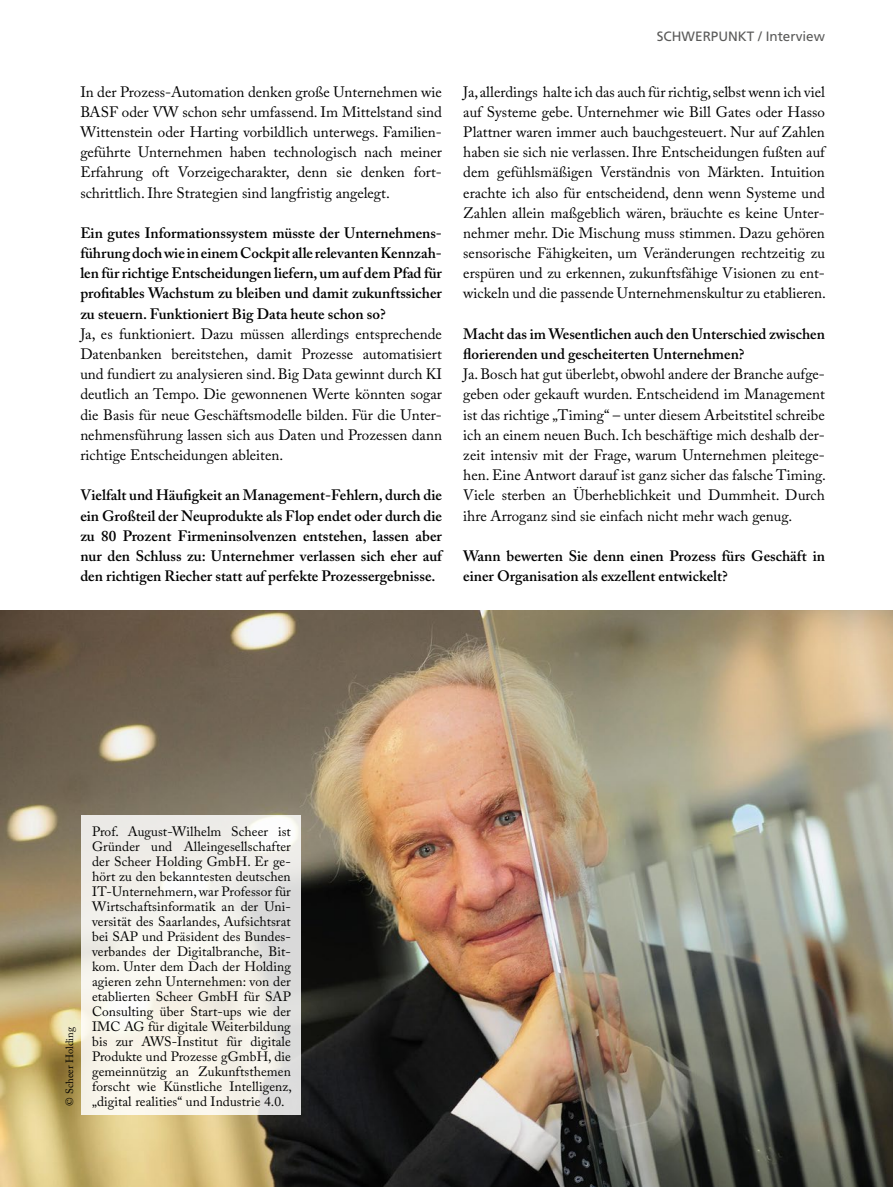
<style>
.page{position:relative;width:893px;height:1187px;background:#fff}
.page>*{position:absolute;margin:0;border:0;box-sizing:border-box;transform-origin:0 0}
.Para_Answer_x{font:15px/20.2px "Adobe Caslon Pro";color:#000;text-align:justify}
.Para_Question_x{font:600 15px/20.2px "Adobe Caslon Pro";color:#000;text-align:justify}
.Image_Caption_x{font:13.5px/15px "Adobe Caslon Pro";letter-spacing:.005em;color:#000;text-align:justify}
.Category_x{font:13.5px "Frutiger LT Std";color:#5a5a59}
.Image_Source_x1{font:10.5px "Adobe Caslon Pro";color:#000}
</style>
<div class="page">
<img style="left:0;top:610px;width:893px;height:576px">
<svg style="left:81px;top:815px;width:219px;height:299px;fill:#f4f1e9"></svg>
<p class="Para_Answer_x" style="left:80px;top:81px;width:363px">In der Prozess-Automation denken große Unternehmen wie BASF oder VW schon sehr umfassend. Im Mittelstand sind Wittenstein oder Harting vorbildlich unterwegs. Familien&shy;geführte Unternehmen haben technologisch nach meiner Erfahrung oft Vorzeigecharakter, denn sie denken fort&shy;schrittlich. Ihre Strategien sind langfristig angelegt.</p>
<p class="Para_Question_x" style="left:80px;top:222px;width:363px">Ein gutes Informationssystem müsste der Unternehmens&shy;führung doch wie in einem Cockpit alle relevanten Kennzah&shy;len für richtige Entscheidungen liefern, um auf dem Pfad für profitables Wachstum zu bleiben und damit zukunftssicher zu steuern. Funktioniert Big Data heute schon so?</p>
<p class="Para_Answer_x" style="left:80px;top:323px;width:363px">Ja, es funktioniert. Dazu müssen allerdings entsprechende Datenbanken bereitstehen, damit Prozesse automatisiert und fundiert zu analysieren sind. Big Data gewinnt durch KI deutlich an Tempo. Die gewonnenen Werte könnten sogar die Basis für neue Geschäftsmodelle bilden. Für die Unter&shy;nehmensführung lassen sich aus Daten und Prozessen dann richtige Entscheidungen ableiten.</p>
<p class="Para_Question_x" style="left:80px;top:485px;width:363px">Vielfalt und Häufigkeit an Management-Fehlern, durch die ein Großteil der Neuprodukte als Flop endet oder durch die zu 80 Prozent Firmeninsolvenzen entstehen, lassen aber nur den Schluss zu: Unternehmer verlassen sich eher auf den richtigen Riecher statt auf perfekte Prozessergebnisse.</p>
<p class="Category_x" style="left:657px;top:28px;width:170px">SCHWERPUNKT / Interview</p>
<p class="Para_Answer_x" style="left:463px;top:81px;width:364px">Ja, allerdings halte ich das auch für richtig, selbst wenn ich viel auf Systeme gebe. Unternehmer wie Bill Gates oder Hasso Plattner waren immer auch bauchgesteuert. Nur auf Zahlen haben sie sich nie verlassen. Ihre Entscheidungen fußten auf dem gefühlsmäßigen Verständnis von Märkten. Intuition erachte ich also für entscheidend, denn wenn Systeme und Zahlen allein maßgeblich wären, bräuchte es keine Unter&shy;nehmer mehr. Die Mischung muss stimmen. Dazu gehören sensorische Fähigkeiten, um Veränderungen rechtzeitig zu erspüren und zu erkennen, zukunftsfähige Visionen zu ent&shy;wickeln und die passende Unternehmenskultur zu etablieren.</p>
<p class="Para_Question_x" style="left:463px;top:323px;width:363px">Macht das im Wesentlichen auch den Unterschied zwischen florierenden und gescheiterten Unternehmen?</p>
<p class="Para_Answer_x" style="left:463px;top:364px;width:364px">Ja. Bosch hat gut überlebt, obwohl andere der Branche aufge&shy;geben oder gekauft wurden. Entscheidend im Management ist das richtige „Timing“ – unter diesem Arbeitstitel schreibe ich an einem neuen Buch. Ich beschäftige mich deshalb der&shy;zeit intensiv mit der Frage, warum Unternehmen pleitege&shy;hen. Eine Antwort darauf ist ganz sicher das falsche Timing.<br>Viele sterben an Überheblichkeit und Dummheit. Durch ihre Arroganz sind sie einfach nicht mehr wach genug.</p>
<p class="Para_Question_x" style="left:463px;top:545px;width:363px">Wann bewerten Sie denn einen Prozess fürs Geschäft in einer Organisation als exzellent entwickelt?</p>
<p class="Image_Source_x1" style="left:64px;top:1105px;width:80px;rotate:-90deg">© Scheer Holding</p>
<p class="Image_Caption_x" style="left:92px;top:823px;width:201px">Prof. August-Wilhelm Scheer ist Gründer und Alleingesellschafter der Scheer Holding GmbH. Er ge&shy;hört zu den bekanntesten deutschen IT-Unternehmern, war Professor für Wirtschaftsinformatik an der Uni&shy;versität des Saarlandes, Aufsichtsrat bei SAP und Präsident des Bundes&shy;verbandes der Digitalbranche, Bit&shy;kom. Unter dem Dach der Holding agieren zehn Unternehmen: von der etablierten Scheer GmbH für SAP Consulting über Start-ups wie der IMC AG für digitale Weiterbildung bis zur AWS-Institut für digitale Produkte und Prozesse gGmbH, die gemeinnützig an Zukunftsthemen forscht wie Künstliche Intelligenz, „digital realities“ und Industrie 4.0.</p>
</div>
